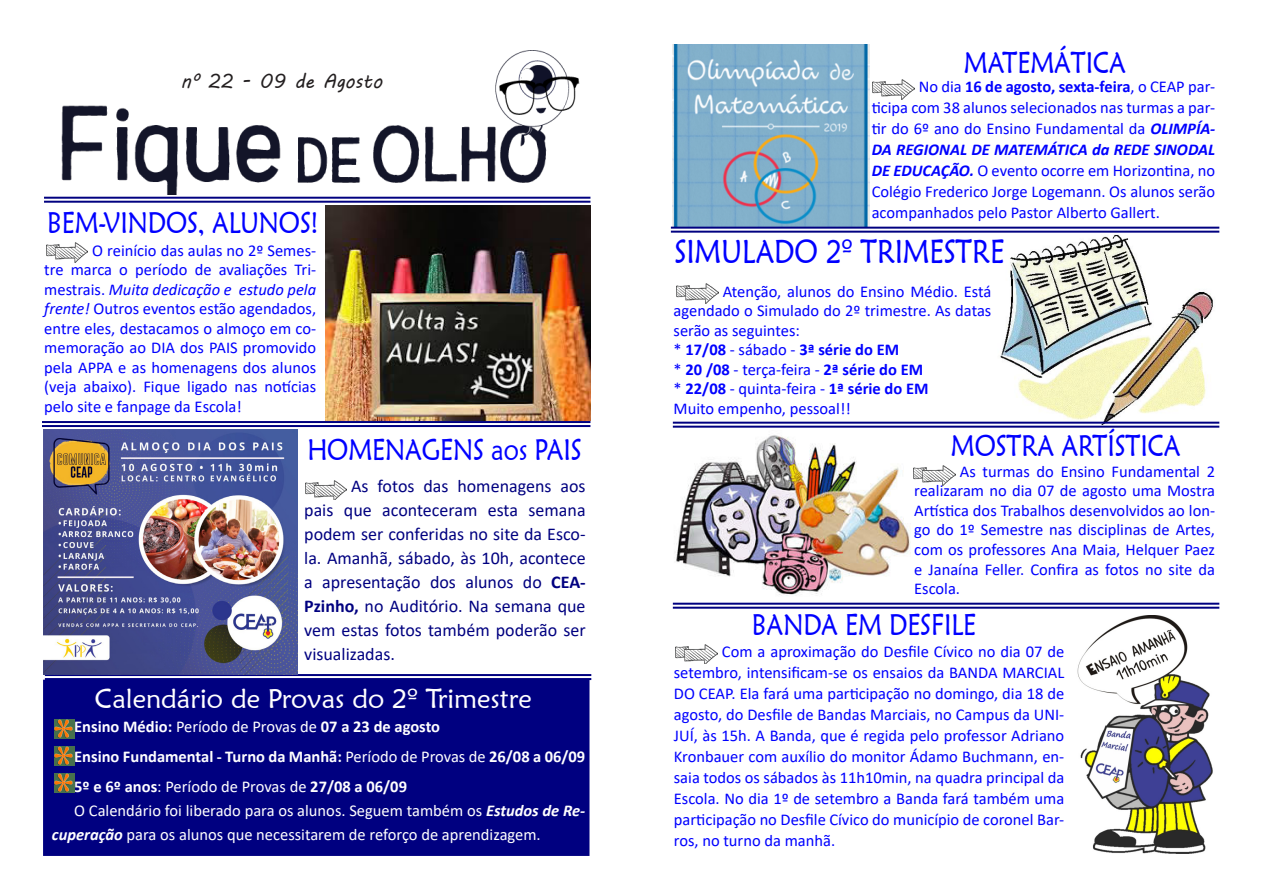
<style>
.page{position:relative;width:1263px;height:893px;background:#fff}
.page>*{position:absolute;margin:0;border:0;box-sizing:border-box;transform-origin:0 0}
.t1{font:33px "Maiandra GD";letter-spacing:-.005em;color:#00f;scale:.85 1}
.t2{font:29.7px "Maiandra GD";letter-spacing:-.005em;color:#00f;scale:.85 1}
.Estilo_de_parágrafo{font:27px "Maiandra GD";color:#fff}
.t3{font:19.95px "MV Boli";color:#231f20;scale:.93 1}
.Estilo_de_parágrafo-2{font:18px/24px "Calibri";color:#000080;text-align:justify}
.Estilo_de_parágrafo-3{font:16.5px/19.5px "Calibri";color:#00f;text-align:justify}
.Estilo_de_parágrafo-4{font:700 16.5px "Calibri";color:#fff}
.Estilo_de_parágrafo-5{font:16.5px/24px "Calibri";color:#fff}
.Estilo_de_parágrafo-6{font:700 16.5px "Calibri";color:#00f}
.s1{font-style:italic}
.s2{font-weight:700}
.s3{font-weight:400}
.s4{font-weight:700;font-style:italic}
</style>
<div class="page">
<img style="left:677px;top:283px;width:41px;height:20px">
<img style="left:995px;top:235px;width:225px;height:191px">
<img style="left:914px;top:465px;width:41px;height:20px">
<img style="left:673px;top:45px;width:196px;height:181px">
<img style="left:1077px;top:615px;width:136px;height:239px">
<img style="left:873px;top:80px;width:41px;height:20px">
<img style="left:676px;top:644px;width:41px;height:20px">
<hr style="left:673px;top:603px;width:546px;height:2px;background:#000080">
<hr style="left:673px;top:607px;width:546px;height:2px;background:#000080">
<img style="left:676px;top:435px;width:235px;height:161px">
<hr style="left:671px;top:227px;width:548px;height:2px;background:#000080">
<hr style="left:671px;top:231px;width:548px;height:2px;background:#000080">
<hr style="left:673px;top:422px;width:546px;height:2px;background:#000080">
<hr style="left:673px;top:426px;width:546px;height:2px;background:#000080">
<img style="left:61px;top:50px;width:519px;height:144px">
<hr style="left:44px;top:197px;width:546px;height:2px;background:#000080">
<hr style="left:44px;top:201px;width:546px;height:2px;background:#000080">
<hr style="left:42px;top:421px;width:548px;height:2px;background:#000080">
<hr style="left:42px;top:425px;width:548px;height:2px;background:#000080">
<hr style="left:45px;top:674px;width:546px;height:2px;background:#000080">
<hr style="left:45px;top:678px;width:546px;height:2px;background:#000080">
<div style="left:43px;top:680px;width:546px;height:176px;background:#000080"></div>
<img style="left:54px;top:719px;width:20px;height:19px">
<img style="left:54px;top:746px;width:20px;height:19px">
<img style="left:305px;top:480px;width:41px;height:20px">
<img style="left:54px;top:773px;width:20px;height:19px">
<img style="left:43px;top:429px;width:255px;height:246px">
<img style="left:325px;top:206px;width:265px;height:215px">
<img style="left:46px;top:242px;width:42px;height:20px">
<p class="t3" style="left:181px;top:68px;width:218px">nº 22 - 09 de Agosto</p>
<p class="t2" style="left:47px;top:205px;width:321px">BEM-VINDOS, ALUNOS!</p>
<p class="Estilo_de_parágrafo-3" style="left:44px;top:240px;width:273px;text-indent:48px">O reinício das aulas no 2º Semes&shy;tre marca o período de avaliações Tri&shy;mestrais. <span class="s1">Muita dedicação e estudo pela frente!</span> Outros eventos estão agendados, entre eles, destacamos o almoço em co&shy;memoração ao DIA dos PAIS promovido pela APPA e as homenagens dos alunos (veja abaixo). Fique ligado nas notícias pelo site e fanpage da Escola!</p>
<p class="t2" style="left:307px;top:431px;width:324px">HOMENAGENS aos PAIS</p>
<p class="Estilo_de_parágrafo-2" style="left:304px;top:474px;width:283px;text-indent:47px">As fotos das homenagens aos pais que aconteceram esta semana podem ser conferidas no site da Esco&shy;la. Amanhã, sábado, às 10h, acontece a apresentação dos alunos do <span class="s2">CEA-Pzinho,</span> no Auditório. Na semana que vem estas fotos também poderão ser visualizadas.</p>
<p class="Estilo_de_parágrafo" style="left:95px;top:682px;width:438px">Calendário de Provas do 2º Trimestre</p>
<p class="Estilo_de_parágrafo-4" style="left:74px;top:714px;width:367px">Ensino Médio: <span class="s3">Período de Provas de</span> 07 a 23 de agosto</p>
<p class="Estilo_de_parágrafo-4" style="left:74px;top:744px;width:512px">Ensino Fundamental - Turno da Manhã: <span class="s3">Período de Provas de</span> 26/08 a 06/09</p>
<p class="Estilo_de_parágrafo-4" style="left:74px;top:774px;width:334px">5º e 6º anos<span class="s3">: Período de Provas de</span> 27/08 a 06/09</p>
<p class="Estilo_de_parágrafo-5" style="left:52px;top:798px;width:535px;text-indent:22px">O Calendário foi liberado para os alunos. Seguem também os <span class="s4">Estudos de Re&shy;cuperação</span> para os alunos que necessitarem de reforço de aprendizagem.</p>
<p class="t2" style="left:964px;top:44px;width:192px">MATEMÁTICA</p>
<p class="Estilo_de_parágrafo-3" style="left:872px;top:76px;width:345px;line-height:21px;text-indent:47px">No dia <span class="s2">16 de agosto, sexta-feira</span>, o CEAP par&shy;ticipa com 38 alunos selecionados nas turmas a par&shy;tir do 6º ano do Ensino Fundamental da <span class="s4">OLIMPÍA-DA REGIONAL DE MATEMÁTICA da REDE SINODAL DE EDUCAÇÃO.</span> O evento ocorre em Horizontina, no Colégio Frederico Jorge Logemann. Os alunos serão acompanhados pelo Pastor Alberto Gallert.</p>
<p class="t1" style="left:674px;top:231px;width:390px">SIMULADO 2º TRIMESTRE</p>
<p class="Estilo_de_parágrafo-3" style="left:674px;top:281px;width:319px;text-indent:49px">Atenção, alunos do Ensino Médio. Está agendado o Simulado do 2º trimestre. As datas serão as seguintes:</p>
<p class="Estilo_de_parágrafo-6" style="left:674px;top:338px;width:227px"><span class="s3">*</span> 17/08 <span class="s3">- sábado -</span> 3ª série do EM</p>
<p class="Estilo_de_parágrafo-6" style="left:674px;top:357px;width:251px"><span class="s3">*</span> 20 /08 <span class="s3">- terça-feira -</span> 2ª série do EM</p>
<p class="Estilo_de_parágrafo-6" style="left:674px;top:377px;width:256px"><span class="s3">*</span> 22/08 <span class="s3">- quinta-feira -</span> 1ª série do EM</p>
<p class="Estilo_de_parágrafo-3" style="left:674px;top:398px;width:179px">Muito empenho, pessoal!!</p>
<p class="t2" style="left:951px;top:428px;width:272px">MOSTRA ARTÍSTICA</p>
<p class="Estilo_de_parágrafo-3" style="left:914px;top:461px;width:302px;text-indent:46px">As turmas do Ensino Fundamental 2 realizaram no dia 07 de agosto uma Mostra Artística dos Trabalhos desenvolvidos ao lon&shy;go do 1º Semestre nas disciplinas de Artes, com os professores Ana Maia, Helquer Paez e Janaína Feller. Confira as fotos no site da Escola.</p>
<p class="t2" style="left:752px;top:606px;width:265px">BANDA EM DESFILE</p>
<p class="Estilo_de_parágrafo-3" style="left:674px;top:640px;width:392px;line-height:21px;text-indent:48px">Com a aproximação do Desfile Cívico no dia 07 de setembro, intensificam-se os ensaios da BANDA MARCIAL DO CEAP. Ela fará uma participação no domingo, dia 18 de agosto, do Desfile de Bandas Marciais, no Campus da UNI-JUÍ, às 15h. A Banda, que é regida pelo professor Adriano Kronbauer com auxílio do monitor Ádamo Buchmann, en&shy;saia todos os sábados às 11h10min, na quadra principal da Escola. No dia 1º de setembro a Banda fará também uma participação no Desfile Cívico do município de coronel Bar&shy;ros, no turno da manhã.</p>
</div>
